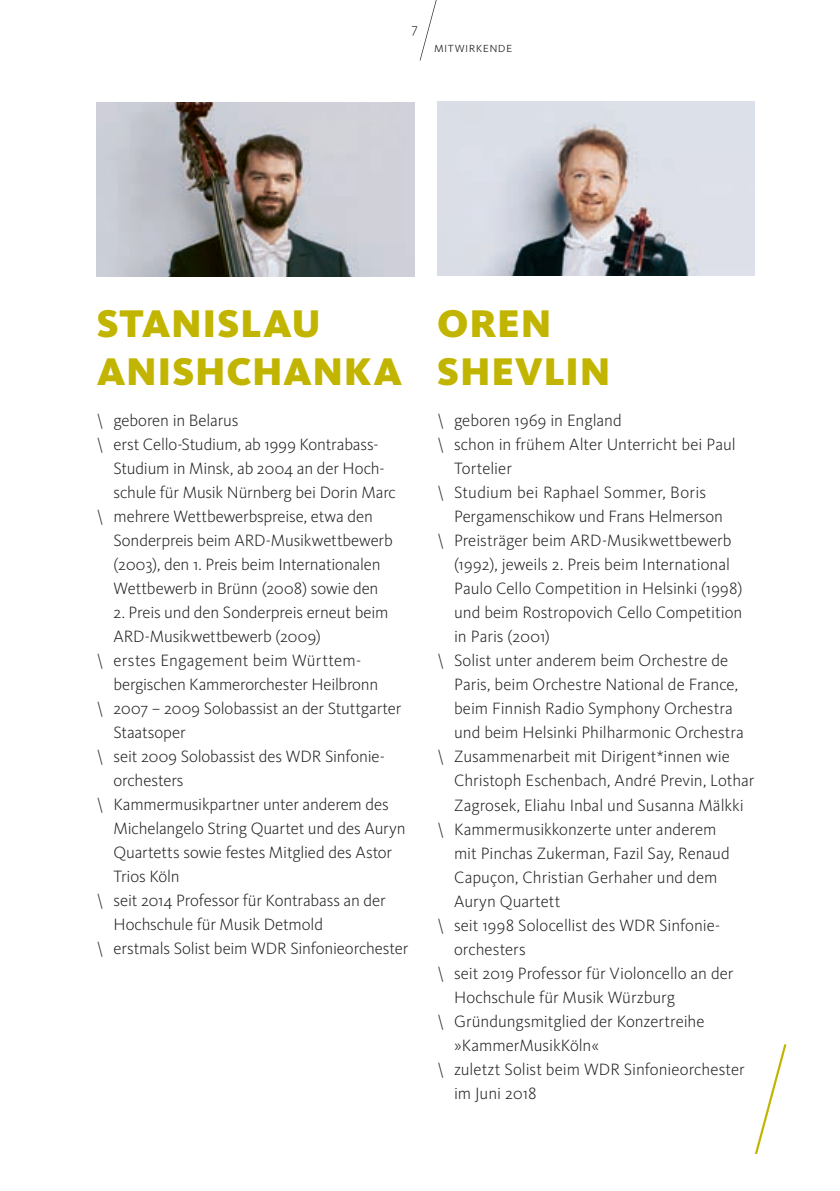
<style>
.page{position:relative;width:840px;height:1191px;background:#fff}
.page>*{position:absolute;margin:0;border:0;box-sizing:border-box;transform-origin:0 0}
.t1{font:900 40px/48px "WDR Sans";letter-spacing:.015em;color:#c2b501}
.t2{font:300 17px "WDR Sans";letter-spacing:-.005em;color:#231f20}
.t3{font:300 17px "WDR Sans";letter-spacing:.015em;color:#231f20}
.t4{font:300 14px "WDR Sans";letter-spacing:.03em;color:#231f20}
</style>
<div class="page">
<svg style="left:419px;top:0;width:18px;height:61px"></svg>
<svg style="left:755px;top:1044px;width:31px;height:110px"></svg>
<img style="left:96px;top:102px;width:318px;height:174px">
<img style="left:437px;top:101px;width:317px;height:174px">
<p class="t4" style="left:411px;top:20px;width:8px">7</p>
<p class="t4" style="left:434px;top:39px;width:80px">mitwirkende</p>
<h1 class="t1" style="left:97px;top:299px;width:307px">STANISLAU<br>ANISHCHANKA</h1>
<h1 class="t1" style="left:437px;top:299px;width:175px">OREN<br>SHEVLIN</h1>
<p class="t2" style="left:96px;top:410px;width:143px">\ geboren in Belarus</p>
<p class="t2" style="left:96px;top:434px;width:283px">\ erst Cello-Studium, ab 1999 Kontrabass-</p>
<p class="t2" style="left:113px;top:458px;width:272px">Studium in Minsk, ab 2004 an der Hoch-</p>
<p class="t2" style="left:113px;top:482px;width:284px">schule für Musik Nürnberg bei Dorin Marc</p>
<p class="t2" style="left:96px;top:506px;width:278px">\ mehrere Wettbewerbspreise, etwa den</p>
<p class="t2" style="left:113px;top:530px;width:280px">Sonderpreis beim ARD-Musikwettbewerb</p>
<p class="t2" style="left:113px;top:554px;width:268px">(2003), den 1. Preis beim Internationalen</p>
<p class="t2" style="left:113px;top:578px;width:266px">Wettbewerb in Brünn (2008) sowie den</p>
<p class="t2" style="left:113px;top:602px;width:276px">2. Preis und den Sonderpreis erneut beim</p>
<p class="t2" style="left:113px;top:626px;width:209px">ARD-Musikwettbewerb (2009)</p>
<p class="t2" style="left:96px;top:650px;width:266px">\ erstes Engagement beim Württem-</p>
<p class="t2" style="left:113px;top:674px;width:266px">bergischen Kammerorchester Heilbronn</p>
<p class="t2" style="left:96px;top:698px;width:306px">\ 2007 – 2009 Solobassist an der Stuttgarter</p>
<p class="t2" style="left:113px;top:722px;width:74px">Staatsoper</p>
<p class="t2" style="left:96px;top:746px;width:290px">\ seit 2009 Solobassist des WDR Sinfonie-</p>
<p class="t2" style="left:113px;top:770px;width:72px">orchesters</p>
<p class="t2" style="left:96px;top:794px;width:294px">\ Kammermusikpartner unter anderem des</p>
<p class="t2" style="left:113px;top:818px;width:293px">Michelangelo String Quartet und des Auryn</p>
<p class="t2" style="left:113px;top:842px;width:280px">Quartetts sowie festes Mitglied des Astor</p>
<p class="t2" style="left:113px;top:866px;width:68px">Trios Köln</p>
<p class="t2" style="left:96px;top:890px;width:290px">\ seit 2014 Professor für Kontrabass an der</p>
<p class="t2" style="left:113px;top:914px;width:211px">Hochschule für Musik Detmold</p>
<p class="t2" style="left:96px;top:938px;width:313px">\ erstmals Solist beim WDR Sinfonieorchester</p>
<p class="t3" style="left:437px;top:410px;width:186px">\ geboren 1969 in England</p>
<p class="t2" style="left:437px;top:434px;width:300px">\ schon in frühem Alter Unterricht bei Paul</p>
<p class="t2" style="left:454px;top:458px;width:59px">Tortelier</p>
<p class="t3" style="left:437px;top:482px;width:270px">\ Studium bei Raphael Sommer, Boris</p>
<p class="t2" style="left:454px;top:506px;width:270px">Pergamenschikow und Frans Helmerson</p>
<p class="t2" style="left:437px;top:530px;width:296px">\ Preisträger beim ARD-Musikwettbewerb</p>
<p class="t2" style="left:454px;top:554px;width:277px">(1992), jeweils 2. Preis beim International</p>
<p class="t2" style="left:454px;top:578px;width:290px">Paulo Cello Competition in Helsinki (1998)</p>
<p class="t2" style="left:454px;top:602px;width:290px">und beim Rostropovich Cello Competition</p>
<p class="t2" style="left:454px;top:626px;width:97px">in Paris (2001)</p>
<p class="t2" style="left:437px;top:650px;width:292px">\ Solist unter anderem beim Orchestre de</p>
<p class="t2" style="left:454px;top:674px;width:285px">Paris, beim Orchestre National de France,</p>
<p class="t2" style="left:454px;top:698px;width:280px">beim Finnish Radio Symphony Orchestra</p>
<p class="t2" style="left:454px;top:722px;width:291px">und beim Helsinki Philharmonic Orchestra</p>
<p class="t2" style="left:437px;top:746px;width:294px">\ Zusammenarbeit mit Dirigent*innen wie</p>
<p class="t2" style="left:454px;top:770px;width:302px">Christoph Eschenbach, André Previn, Lothar</p>
<p class="t2" style="left:454px;top:794px;width:291px">Zagrosek, Eliahu Inbal und Susanna Mälkki</p>
<p class="t2" style="left:437px;top:818px;width:281px">\ Kammermusikkonzerte unter anderem</p>
<p class="t2" style="left:454px;top:842px;width:277px">mit Pinchas Zukerman, Fazil Say, Renaud</p>
<p class="t2" style="left:454px;top:866px;width:265px">Capuçon, Christian Gerhaher und dem</p>
<p class="t2" style="left:454px;top:890px;width:108px">Auryn Quartett</p>
<p class="t2" style="left:437px;top:914px;width:285px">\ seit 1998 Solocellist des WDR Sinfonie-</p>
<p class="t2" style="left:454px;top:938px;width:73px">orchesters</p>
<p class="t2" style="left:437px;top:962px;width:298px">\ seit 2019 Professor für Violoncello an der</p>
<p class="t2" style="left:454px;top:986px;width:222px">Hochschule für Musik Würzburg</p>
<p class="t2" style="left:437px;top:1010px;width:269px">\ Gründungsmitglied der Konzertreihe</p>
<p class="t2" style="left:454px;top:1034px;width:146px">»KammerMusikKöln«</p>
<p class="t2" style="left:437px;top:1058px;width:309px">\ zuletzt Solist beim WDR Sinfonieorchester</p>
<p class="t2" style="left:454px;top:1082px;width:84px">im Juni 2018</p>
</div>
